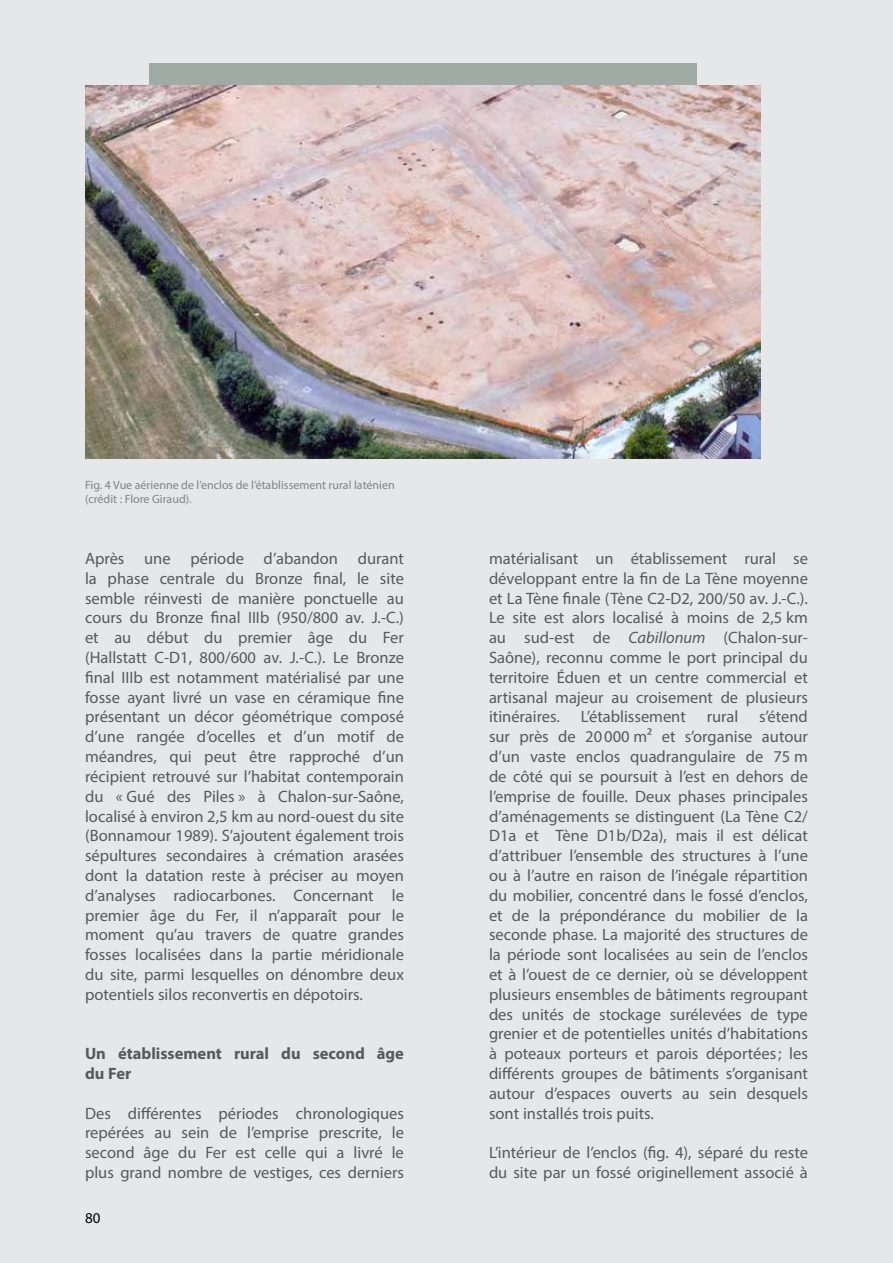
<style>
.page{position:relative;width:893px;height:1263px;background:#e6e7e8}
.page>*{position:absolute;margin:0;border:0;box-sizing:border-box;transform-origin:0 0}
.t1{font:16.5px/19.8px "Myriad Pro";color:#58595b;text-align:justify}
.t2{font:700 16.5px/19.8px "Myriad Pro";color:#58595b}
.t3{font:15px "Myriad Pro";color:#000}
.t4{font:12px/14.4px "Myriad Pro";color:#808285}
.s1{font-style:italic}
</style>
<div class="page">
<div style="left:149px;top:63px;width:547px;height:64px;background:#a0aba6"></div>
<img style="left:85px;top:85px;width:675px;height:373px">
<p class="t4" style="left:85px;top:477px;width:311px">Fig. 4 Vue aérienne de l’enclos de l’établissement rural laténien (crédit : Flore Giraud).</p>
<p class="t1" style="left:85px;top:548px;width:320px">Après une période d’abandon durant la phase centrale du Bronze final, le site semble réinvesti de manière ponctuelle au cours du Bronze final IIIb (950/800 av. J.-C.) et au début du premier âge du Fer (Hallstatt C-D1, 800/600 av. J.-C.). Le Bronze final IIIb est notamment matérialisé par une fosse ayant livré un vase en céramique fine présentant un décor géométrique composé d’une rangée d’ocelles et d’un motif de méandres, qui peut être rapproché d’un récipient retrouvé sur l’habitat contemporain du « Gué des Piles » à Chalon-sur-Saône, localisé à environ 2,5 km au nord-ouest du site (Bonnamour 1989). S’ajoutent également trois sépultures secondaires à crémation arasées dont la datation reste à préciser au moyen d’analyses radiocarbones. Concernant le premier âge du Fer, il n’apparaît pour le moment qu’au travers de quatre grandes fosses localisées dans la partie méridionale du site, parmi lesquelles on dénombre deux potentiels silos reconvertis en dépotoirs.</p>
<p class="t2" style="left:85px;top:1043px;width:320px">Un établissement rural du second âge du Fer</p>
<p class="t1" style="left:85px;top:1103px;width:320px">Des différentes périodes chronologiques repérées au sein de l’emprise prescrite, le second âge du Fer est celle qui a livré le plus grand nombre de vestiges, ces derniers</p>
<p class="t3" style="left:85px;top:1209px;width:17px">80</p>
<p class="t1" style="left:489px;top:548px;width:320px">matérialisant un établissement rural se développant entre la fin de La Tène moyenne et La Tène finale (Tène C2-D2, 200/50 av. J.-C.).<br>Le site est alors localisé à moins de 2,5 km au sud-est de <span class="s1">Cabillonum</span> (Chalon-sur-Saône), reconnu comme le port principal du territoire Éduen et un centre commercial et artisanal majeur au croisement de plusieurs itinéraires.</p>
<p class="t1" style="left:489px;top:707px;width:320px;text-indent:270px">s’étend sur près de 20000 m² et s’organise autour d’un vaste enclos quadrangulaire de 75 m de côté qui se poursuit à l’est en dehors de l’emprise de fouille. Deux phases principales d’aménagements se distinguent (La Tène C2/ D1a et Tène D1b/D2a), mais il est délicat d’attribuer l’ensemble des structures à l’une ou à l’autre en raison de l’inégale répartition du mobilier, concentré dans le fossé d’enclos, et de la prépondérance du mobilier de la seconde phase. La majorité des structures de la période sont localisées au sein de l’enclos et à l’ouest de ce dernier, où se développent plusieurs ensembles de bâtiments regroupant des unités de stockage surélevées de type grenier et de potentielles unités d’habitations à poteaux porteurs et parois déportées; les différents groupes de bâtiments s’organisant autour d’espaces ouverts au sein desquels sont installés trois puits.</p>
<p class="t1" style="left:489px;top:1142px;width:320px">L’intérieur de l’enclos (fig. 4), séparé du reste du site par un fossé originellement associé à</p>
<p class="t1" style="left:581px;top:707px;width:106px">L’établissement</p>
<p class="t1" style="left:707px;top:707px;width:33px">rural</p>
</div>
